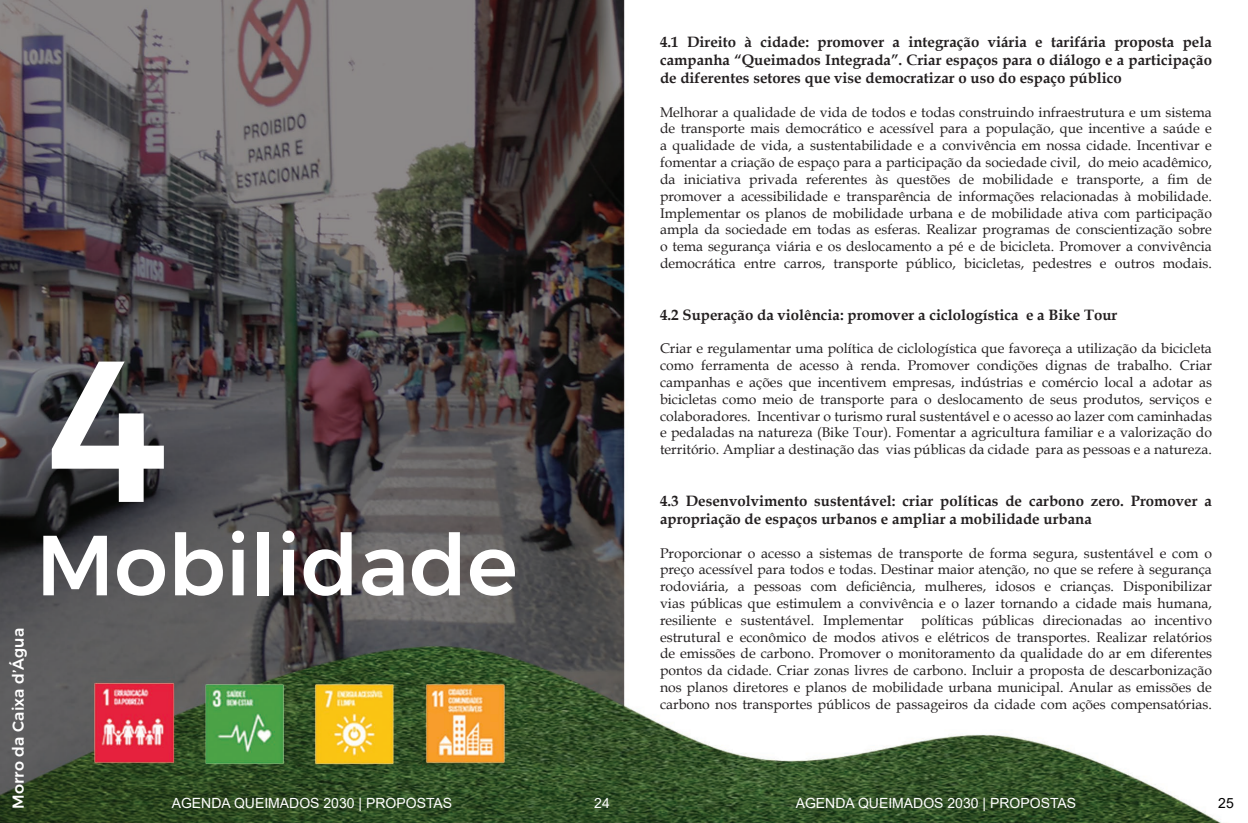
<style>
.page{position:relative;width:1248px;height:823px;background:#fff}
.page>*{position:absolute;margin:0;border:0;box-sizing:border-box;transform-origin:0 0}
.t1{font:500 200px "Montserrat Alternates";color:#fff}
.t2{font:500 85px "Montserrat";color:#fff}
.t3{font:500 15.9px "Montserrat";color:#fff}
.t4{font:700 15px/18px "Book Antiqua";color:#231f20;text-align:justify}
.t5{font:14px/16.8px "Book Antiqua";color:#231f20;text-align:justify}
.t6{font:14px "Arial";color:#fff}
.t7{font:14px "Arial";color:#000}
</style>
<div class="page">
<img style="left:0;top:0;width:1221px;height:822px">
<p class="t3" style="left:5px;top:808px;width:182px;rotate:-90deg">Morro da Caixa d’Água</p>
<h1 class="t1" style="left:45px;top:269px;width:125px">4</h1>
<h2 class="t2" style="left:36px;top:496px;width:483px">Mobilidade</h2>
<p class="t4" style="left:660px;top:33px;width:553px">4.1 Direito à cidade: promover a integração viária e tarifária proposta pela campanha “Queimados Integrada”. Criar espaços para o diálogo e a participação de diferentes setores que vise democratizar o uso do espaço público</p>
<p class="t5" style="left:660px;top:103px;width:553px">Melhorar a qualidade de vida de todos e todas construindo infraestrutura e um sistema de transporte mais democrático e acessível para a população, que incentive a saúde e a qualidade de vida, a sustentabilidade e a convivência em nossa cidade. Incentivar e fomentar a criação de espaço para a participação da sociedade civil, do meio acadêmico, da iniciativa privada referentes às questões de mobilidade e transporte, a fim de promover a acessibilidade e transparência de informações relacionadas à mobilidade.<br>Implementar os planos de mobilidade urbana e de mobilidade ativa com participação ampla da sociedade em todas as esferas. Realizar programas de conscientização sobre o tema segurança viária e os deslocamento a pé e de bicicleta. Promover a convivência democrática entre carros, transporte público, bicicletas, pedestres e outros modais.</p>
<p class="t4" style="left:660px;top:305px;width:459px">4.2 Superação da violência: promover a ciclologística e a Bike Tour</p>
<p class="t5" style="left:660px;top:339px;width:553px">Criar e regulamentar uma política de ciclologística que favoreça a utilização da bicicleta como ferramenta de acesso à renda. Promover condições dignas de trabalho. Criar campanhas e ações que incentivem empresas, indústrias e comércio local a adotar as bicicletas como meio de transporte para o deslocamento de seus produtos, serviços e colaboradores. Incentivar o turismo rural sustentável e o acesso ao lazer com caminhadas e pedaladas na natureza (Bike Tour). Fomentar a agricultura familiar e a valorização do território. Ampliar a destinação das vias públicas da cidade para as pessoas e a natureza.</p>
<p class="t4" style="left:660px;top:491px;width:553px">4.3 Desenvolvimento sustentável: criar políticas de carbono zero. Promover a apropriação de espaços urbanos e ampliar a mobilidade urbana</p>
<p class="t5" style="left:660px;top:543px;width:553px">Proporcionar o acesso a sistemas de transporte de forma segura, sustentável e com o preço acessível para todos e todas. Destinar maior atenção, no que se refere à segurança rodoviária, a pessoas com deficiência, mulheres, idosos e crianças. Disponibilizar vias públicas que estimulem a convivência e o lazer tornando a cidade mais humana, resiliente e sustentável. Implementar</p>
<p class="t5" style="left:660px;top:611px;width:553px;text-indent:261px">políticas públicas direcionadas ao incentivo estrutural e econômico de modos ativos e elétricos de transportes. Realizar relatórios de emissões de carbono. Promover o monitoramento da qualidade do ar em diferentes pontos da cidade. Criar zonas livres de carbono. Incluir a proposta de descarbonização nos planos diretores e planos de mobilidade urbana municipal. Anular as emissões de carbono nos transportes públicos de passageiros da cidade com ações compensatórias.</p>
<p class="t6" style="left:172px;top:792px;width:282px">AGENDA QUEIMADOS 2030 | PROPOSTAS</p>
<p class="t6" style="left:594px;top:792px;width:17px">24</p>
<p class="t6" style="left:795px;top:792px;width:282px">AGENDA QUEIMADOS 2030 | PROPOSTAS</p>
<p class="t7" style="left:1217px;top:792px;width:17px">25</p>
</div>
